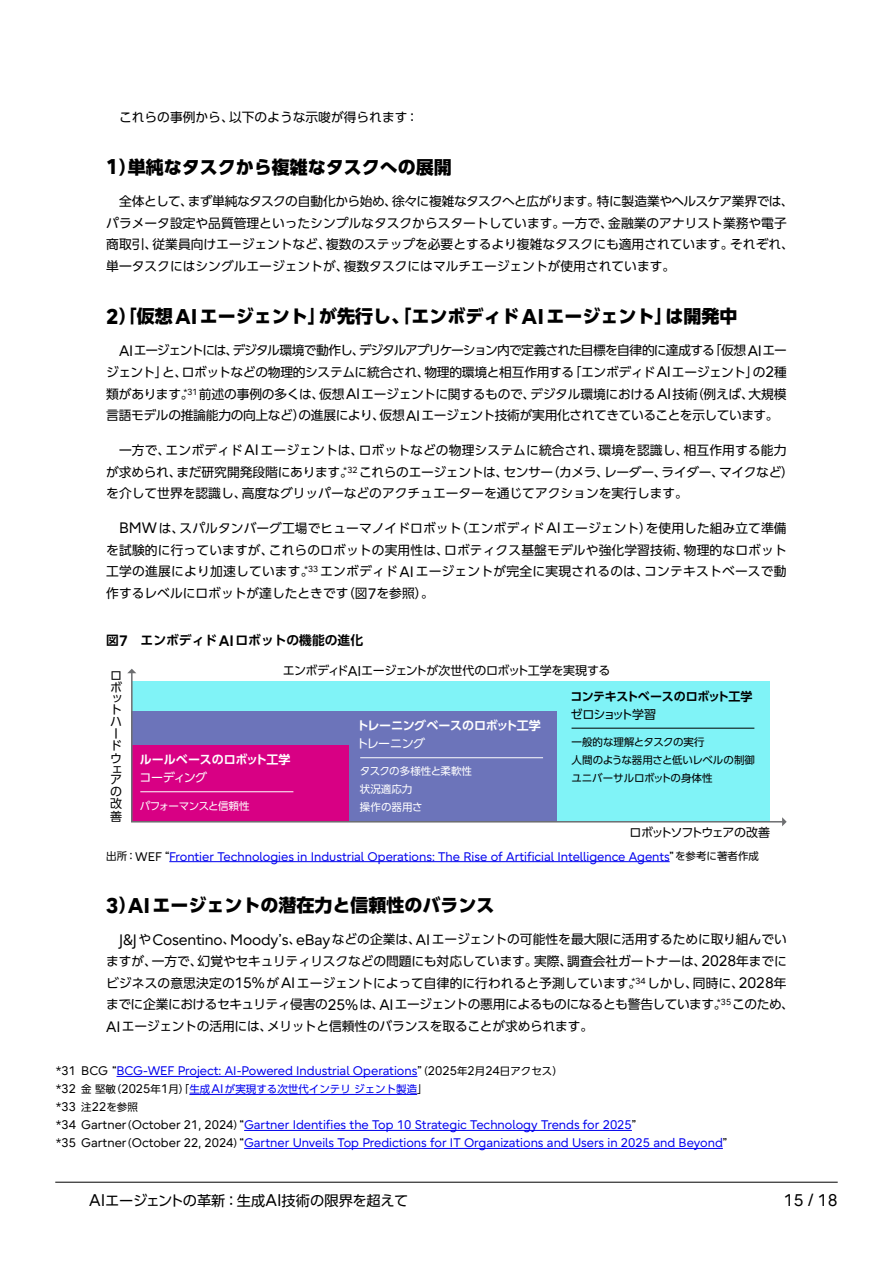
<style>
.page{position:relative;width:893px;height:1263px;background:#fff}
.page>*{position:absolute;margin:0;border:0;box-sizing:border-box;transform-origin:0 0}
.t1{font:800 18px "UD Shin Go Pro";color:#000}
.t2{font:16.8px "Fujitsu Infinity Pro";color:#000}
.t3{font:14.25px "UD Shin Go Pro";letter-spacing:-.02em;color:#000}
.t4{font:12.75px/21.8px "UD Shin Go Pro";color:#000}
.t5{font:700 12.75px "UD Shin Go Pro De";color:#000}
.t6{font:12.45px/18px "Fujitsu Infinity Pro";color:#00e}
.t7{font:12px/12px "UD Shin Go Pro";letter-spacing:-.055em;color:#000}
.t8{font:700 12px "UD Shin Go Pro De";letter-spacing:-.03em;color:#fff}
.t9{font:700 12px "UD Shin Go Pro De";letter-spacing:-.03em;color:#000}
.t10{font:700 12px "UD Shin Go Pro De";letter-spacing:-.01em;color:#fff}
.t11{font:12px "UD Shin Go Pro";letter-spacing:-.115em;color:#000}
.t12{font:12px "UD Shin Go Pro";letter-spacing:-.05em;color:#fff}
.t13{font:10.5px/18px "UD Shin Go Pro";letter-spacing:-.005em;color:#000}
.t14{font:10.5px "UD Shin Go Pro";color:#00e}
.t15{font:10.5px/18px "UD Shin Go Pro";color:#fff}
.t16{font:10.5px "UD Shin Go Pro";letter-spacing:-.05em;color:#fff}
.s1{font-family:"Fujitsu Infinity Pro";font-size:21.3px}
.s2{font-family:"Fujitsu Infinity Pro";font-size:15px}
.s3{font-family:"Fujitsu Infinity Pro";font-size:14.1px}
.s4{font-family:"UD Shin Go Pro";font-size:10.5px;color:#000}
.s5{color:#000}
.s6{font-family:"Fujitsu Infinity Pro";font-size:12.45px;color:#000}
.s7{font-family:"Fujitsu Infinity Pro";font-size:12.45px}
.s8{font-family:"Fujitsu Infinity Pro";font-size:16.8px}
</style>
<div class="page">
<hr style="left:55px;top:1182px;width:783px;height:1px;background:#000">
<hr style="left:169px;top:861px;width:501px;height:1px;background:#00e">
<svg style="left:130px;top:673px;width:652px;height:150px;background:#92a2cf"></svg>
<svg style="left:127px;top:669px;width:9px;height:4px"></svg>
<svg style="left:782px;top:817px;width:5px;height:9px"></svg>
<hr style="left:140px;top:791px;width:153px;height:1px;background:#fff">
<hr style="left:360px;top:757px;width:183px;height:1px;background:#fff">
<hr style="left:571px;top:728px;width:183px;height:1px;background:#000">
<hr style="left:116px;top:1076px;width:301px;height:1px;background:#00e">
<hr style="left:189px;top:1094px;width:228px;height:1px;background:#00e">
<hr style="left:244px;top:1130px;width:388px;height:1px;background:#00e">
<hr style="left:244px;top:1148px;width:479px;height:1px;background:#00e">
<p class="t4" style="left:119px;top:106px;width:301px">これらの事例から、以下のような示唆が得られます：</p>
<h1 class="t1" style="left:106px;top:152px;width:347px"><span class="s1">1</span>）単純なタスクから複雑なタスクへの展開</h1>
<p class="t4" style="left:106px;top:190px;width:689px;text-indent:13px">全体として、まず単純なタスクの自動化から始め、徐々に複雑なタスクへと広がります。特に製造業やヘルスケア業界では、パラメータ設定や品質管理といったシンプルなタスクからスタートしています。一方で、金融業のアナリスト業務や電子商取引、従業員向けエージェントなど、複数のステップを必要とするより複雑なタスクにも適用されています。それぞれ、単一タスクにはシングルエージェントが、複数タスクにはマルチエージェントが使用されています。</p>
<h1 class="t1" style="left:106px;top:301px;width:633px"><span class="s1">2</span>）「仮想<span class="s1">AI</span>エージェント」が先行し、「エンボディド<span class="s1">AI</span>エージェント」は開発中</h1>
<p class="t4" style="left:106px;top:339px;width:682px;text-align:justify;text-indent:13px"><span class="s2">AI</span>エージェントには、デジタル環境で動作し、デジタルアプリケーション内で定義された目標を自律的に達成する「仮想 <span class="s2">AI</span>エージェント」と、ロボットなどの物理的システムに統合され、物理的環境と相互作用する「エンボディド<span class="s2">AI</span>エージェント」の<span class="s2">2</span>種類があります。<sup>*31</sup> 前述の事例の多くは、仮想<span class="s2">AI</span>エージェントに関するもので、デジタル環境における<span class="s2">AI</span>技術（例えば、大規模言語モデルの推論能力の向上など）の進展により、仮想<span class="s2">AI</span>エージェント技術が実用化されてきていることを示しています。</p>
<p class="t4" style="left:106px;top:439px;width:689px;text-indent:13px">一方で、エンボディド<span class="s2">AI</span>エージェントは、ロボットなどの物理システムに統合され、環境を認識し、相互作用する能力が求められ、まだ研究開発段階にあります。<sup>*32</sup> これらのエージェントは、センサー（カメラ、レーダー、ライダー、マイクなど）を介して世界を認識し、高度なグリッパーなどのアクチュエーターを通じてアクションを実行します。</p>
<p class="t4" style="left:106px;top:517px;width:682px;text-align:justify;text-indent:13px"><span class="s2">BMW</span>は、スパルタンバーグ工場でヒューマノイドロボット（エンボディド<span class="s2">AI</span>エージェント）を使用した組み立て準備を試験的に行っていますが、これらのロボットの実用性は、ロボティクス基盤モデルや強化学習技術、物理的なロボット工学の進展により加速しています。<sup>*33</sup> エンボディド<span class="s2">AI</span>エージェントが完全に実現されるのは、コンテキストベースで動作するレベルにロボットが達したときです（図<span class="s2">7</span>を参照）。</p>
<p class="t5" style="left:106px;top:630px;width:258px">図<span class="s2">7</span>　エンボディド<span class="s2">AI</span>ロボットの機能の進化</p>
<p class="t7" style="left:110px;top:668px;width:13px">ロボ</p>
<p class="t7" style="left:110px;top:692px;width:13px">ットハードウ</p>
<p class="t7" style="left:110px;top:763px;width:13px;line-height:10.6px">ェア</p>
<p class="t7" style="left:110px;top:785px;width:13px;line-height:12.5px;text-align:justify">の改善</p>
<p class="t7" style="left:283px;top:664px;width:329px">エンボディド<span class="s3">AI</span>エージェントが次世代のロボット工学を実現する</p>
<p class="t9" style="left:570px;top:686px;width:184px">コンテキストベースのロボット工学</p>
<p class="t7" style="left:571px;top:708px;width:87px">ゼロショット学習</p>
<p class="t13" style="left:572px;top:732px;width:185px">一般的な理解とタスクの実行<br>人間のような器用さと低いレベルの制御ユニバーサルロボットの身体性</p>
<p class="t8" style="left:357px;top:716px;width:186px">トレーニングベースのロボット工学</p>
<p class="t12" style="left:356px;top:734px;width:70px">トレーニング</p>
<p class="t15" style="left:360px;top:762px;width:114px">タスクの多様性と柔軟性状況適応力<br>操作の器用さ</p>
<p class="t10" style="left:140px;top:750px;width:152px">ルールベースのロボット工学</p>
<p class="t12" style="left:139px;top:768px;width:69px">コーディング</p>
<p class="t16" style="left:140px;top:797px;width:111px">パフォーマンスと信頼性</p>
<p class="t11" style="left:630px;top:822px;width:142px">ロボットソフトウェアの改善</p>
<p class="t6" style="left:106px;top:847px;width:654px"><span class="s4">出所：</span><span class="s5">WEF</span> <span class="s4">“</span>Frontier Technologies in Industrial Operations: The Rise of Artificial Intelligence Agents<span class="s4">”を参考に著者作成</span></p>
<h1 class="t1" style="left:106px;top:890px;width:390px"><span class="s1">3</span>）<span class="s1">AI</span>エージェントの潜在力と信頼性のバランス</h1>
<p class="t4" style="left:106px;top:928px;width:689px;text-indent:13px"><span class="s2">J&amp;J</span>や<span class="s2">Cosentino</span>、<span class="s2">Moody</span>ʼ<span class="s2">s</span>、<span class="s2">eBay</span>などの企業は、<span class="s2">AI</span>エージェントの可能性を最大限に活用するために取り組んでいますが、一方で、幻覚やセキュリティリスクなどの問題にも対応しています。実際、調査会社ガートナーは、<span class="s2">2028</span>年までにビジネスの意思決定の<span class="s2">15%</span>が<span class="s2">AI</span>エージェントによって自律的に行われると予測しています。<sup>*34</sup> しかし、同時に、<span class="s2">2028</span>年までに企業におけるセキュリティ侵害の<span class="s2">25%</span>は、<span class="s2">AI</span>エージェントの悪用によるものになるとも警告しています。<sup>*35</sup> このため、<span class="s2">AI</span>エージェントの活用には、メリットと信頼性のバランスを取ることが求められます。</p>
<p class="t6" style="left:56px;top:1062px;width:509px"><span class="s5">*31 BCG</span> <span class="s4">“</span>BCG-WEF Project: AI-Powered Industrial Operations<span class="s4">”（</span><span class="s5">2025</span><span class="s4">年</span><span class="s5">2</span><span class="s4">月</span><span class="s5">24</span><span class="s4">日アクセス）</span></p>
<p class="t14" style="left:56px;top:1080px;width:373px"><span class="s6">*32</span> <span class="s5">金堅敏（</span><span class="s6">2025</span><span class="s5">年</span><span class="s6">1</span><span class="s5">月）「</span>生成<span class="s7">AI</span>が実現する次世代インテリジェント製造<span class="s5">」</span></p>
<p class="t6" style="left:56px;top:1098px;width:679px"><span class="s5">*33</span> <span class="s4">注</span><span class="s5">22</span><span class="s4">を参照<br></span><span class="s5">*34 Gartner</span><span class="s4">（</span><span class="s5">October 21, 2024</span><span class="s4">）“</span>Gartner Identifies the Top 10 Strategic Technology Trends for 2025<span class="s4">”<br></span><span class="s5">*35 Gartner</span><span class="s4">（</span><span class="s5">October 22, 2024</span><span class="s4">）“</span>Gartner Unveils Top Predictions for IT Organizations and Users in 2025 and Beyond<span class="s4">”</span></p>
<p class="t3" style="left:89px;top:1189px;width:320px"><span class="s8">AI</span>エージェントの革新：生成<span class="s8">AI</span>技術の限界を超えて</p>
<h2 class="t2" style="left:784px;top:1189px;width:55px">15 / 18</h2>
</div>
